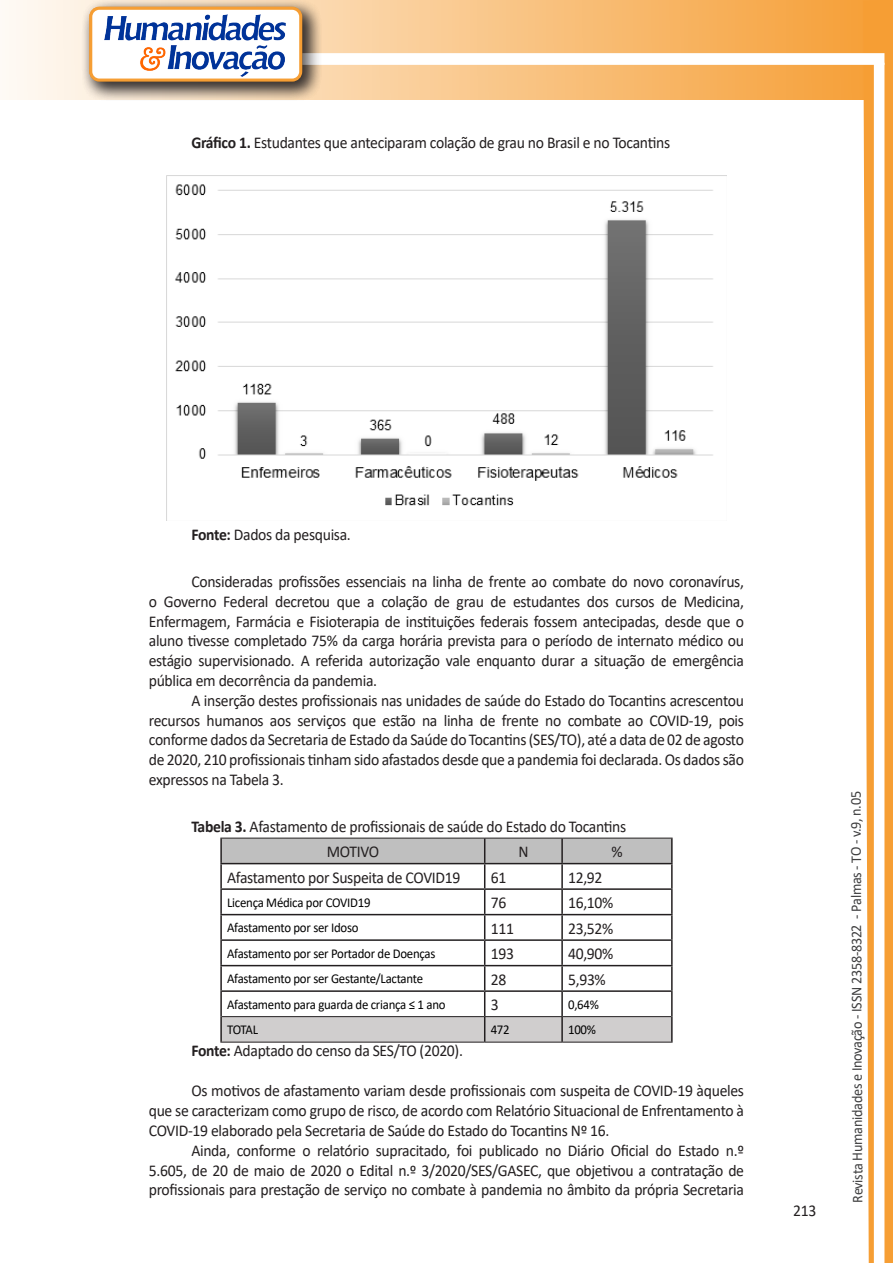
<style>
.page{position:relative;width:893px;height:1263px;background:#fff}
.page>*{position:absolute;margin:0;border:0;box-sizing:border-box;transform-origin:0 0}
.texto{font:16.5px/19.8px "Calibri";letter-spacing:-.02em;color:#231f20;text-align:justify;scale:.95 1}
.t1{font:15px "Calibri";letter-spacing:-.025em;color:#3e3e3f;scale:.95 1}
.texto-2{font:13.5px "Calibri";letter-spacing:-.02em;color:#000;scale:.95 1}
.s1{font-weight:700}
</style>
<div class="page">
<svg style="left:5px;top:0;width:858px;height:100px;background:#f9c484"></svg>
<div style="left:302px;top:53px;width:582px;height:12px;background:#fff;border:2px solid #fff"></div>
<svg style="left:863px;top:0;width:30px;height:1263px"></svg>
<div style="left:81px;top:0;width:241px;height:102px;background:#231f20;opacity:.75"></div>
<div style="left:91px;top:8px;width:210px;height:72px;background:#fff;border-radius:9px"></div>
<img style="left:104px;top:14px;width:181px;height:62px">
<div style="left:89px;top:7px;width:213px;height:75px;border:3px solid #f69e34;border-radius:9px"></div>
<img style="left:166px;top:175px;width:561px;height:345px">
<hr style="left:220px;top:838px;width:2px;height:25px;background:#231f20">
<hr style="left:671px;top:838px;width:2px;height:25px;background:#231f20">
<hr style="left:220px;top:863px;width:265px;height:1px;background:#231f20">
<hr style="left:220px;top:864px;width:2px;height:24px;background:#231f20">
<hr style="left:562px;top:863px;width:111px;height:1px;background:#231f20">
<hr style="left:671px;top:864px;width:2px;height:24px;background:#231f20">
<hr style="left:220px;top:888px;width:265px;height:2px;background:#231f20">
<hr style="left:220px;top:890px;width:2px;height:24px;background:#231f20">
<hr style="left:562px;top:888px;width:111px;height:2px;background:#231f20">
<hr style="left:671px;top:890px;width:2px;height:24px;background:#231f20">
<hr style="left:220px;top:914px;width:265px;height:1px;background:#231f20">
<hr style="left:220px;top:915px;width:2px;height:24px;background:#231f20">
<hr style="left:562px;top:914px;width:111px;height:1px;background:#231f20">
<hr style="left:671px;top:915px;width:2px;height:24px;background:#231f20">
<hr style="left:220px;top:939px;width:265px;height:2px;background:#231f20">
<hr style="left:220px;top:941px;width:2px;height:24px;background:#231f20">
<hr style="left:562px;top:939px;width:111px;height:2px;background:#231f20">
<hr style="left:671px;top:941px;width:2px;height:24px;background:#231f20">
<hr style="left:220px;top:965px;width:265px;height:1px;background:#231f20">
<hr style="left:220px;top:966px;width:2px;height:24px;background:#231f20">
<hr style="left:562px;top:965px;width:111px;height:1px;background:#231f20">
<hr style="left:671px;top:966px;width:2px;height:24px;background:#231f20">
<hr style="left:220px;top:990px;width:265px;height:2px;background:#231f20">
<hr style="left:220px;top:992px;width:2px;height:25px;background:#231f20">
<hr style="left:562px;top:990px;width:111px;height:2px;background:#231f20">
<hr style="left:671px;top:992px;width:2px;height:25px;background:#231f20">
<hr style="left:220px;top:1017px;width:2px;height:25px;background:#231f20">
<svg style="left:221px;top:839px;width:451px;height:203px"></svg>
<hr style="left:561px;top:1017px;width:2px;height:25px;background:#231f20">
<hr style="left:671px;top:1017px;width:2px;height:25px;background:#231f20">
<hr style="left:220px;top:838px;width:265px;height:1px;background:#231f20">
<hr style="left:485px;top:838px;width:77px;height:1px;background:#231f20">
<hr style="left:562px;top:838px;width:111px;height:1px;background:#231f20">
<hr style="left:222px;top:1016px;width:263px;height:1px;background:#231f20">
<hr style="left:485px;top:1016px;width:77px;height:1px;background:#231f20">
<hr style="left:562px;top:1016px;width:109px;height:1px;background:#231f20">
<hr style="left:220px;top:1042px;width:265px;height:1px;background:#231f20">
<hr style="left:485px;top:1042px;width:77px;height:1px;background:#231f20">
<hr style="left:562px;top:1042px;width:111px;height:1px;background:#231f20">
<p class="texto" style="left:191px;top:133px;width:505px"><span class="s1">Gráfico 1.</span> Estudantes que anteciparam colação de grau no Brasil e no Tocantins</p>
<p class="texto" style="left:191px;top:524px;width:169px"><span class="s1">Fonte:</span> Dados da pesquisa.</p>
<p class="texto" style="left:149px;top:571px;width:628px;text-indent:43px">Consideradas profissões essenciais na linha de frente ao combate do novo coronavírus, o Governo Federal decretou que a colação de grau de estudantes dos cursos de Medicina, Enfermagem, Farmácia e Fisioterapia de instituições federais fossem antecipadas, desde que o aluno tivesse completado 75% da carga horária prevista para o período de internato médico ou estágio supervisionado. A referida autorização vale enquanto durar a situação de emergência pública em decorrência da pandemia.</p>
<p class="texto" style="left:149px;top:690px;width:628px;text-indent:43px">A inserção destes profissionais nas unidades de saúde do Estado do Tocantins acrescentou recursos humanos aos serviços que estão na linha de frente no combate ao COVID-19, pois conforme dados da Secretaria de Estado da Saúde do Tocantins (SES/TO), até a data de 02 de agosto de 2020, 210 profissionais tinham sido afastados desde que a pandemia foi declarada. Os dados são expressos na Tabela 3.</p>
<p class="texto" style="left:191px;top:816px;width:459px"><span class="s1">Tabela 3.</span> Afastamento de profissionais de saúde do Estado do Tocantins</p>
<p class="texto" style="left:327px;top:841px;width:57px">MOTIVO</p>
<p class="texto" style="left:518px;top:841px;width:12px">N</p>
<p class="texto" style="left:611px;top:841px;width:13px">%</p>
<p class="texto" style="left:227px;top:867px;width:247px">Afastamento por Suspeita de COVID19</p>
<p class="texto" style="left:491px;top:867px;width:18px">61</p>
<p class="texto" style="left:568px;top:867px;width:38px">12,92</p>
<p class="texto-2" style="left:227px;top:893px;width:153px">Licença Médica por COVID19</p>
<p class="texto" style="left:491px;top:892px;width:18px">76</p>
<p class="texto" style="left:568px;top:892px;width:49px">16,10%</p>
<p class="texto-2" style="left:227px;top:918px;width:140px">Afastamento por ser Idoso</p>
<p class="texto" style="left:491px;top:918px;width:26px">111</p>
<p class="texto" style="left:568px;top:918px;width:49px">23,52%</p>
<p class="texto-2" style="left:227px;top:944px;width:221px">Afastamento por ser Portador de Doenças</p>
<p class="texto" style="left:491px;top:943px;width:26px">193</p>
<p class="texto" style="left:568px;top:943px;width:49px">40,90%</p>
<p class="texto-2" style="left:227px;top:969px;width:208px">Afastamento por ser Gestante/Lactante</p>
<p class="texto" style="left:491px;top:969px;width:18px">28</p>
<p class="texto" style="left:568px;top:969px;width:41px">5,93%</p>
<p class="texto-2" style="left:227px;top:995px;width:231px">Afastamento para guarda de criança ≤ 1 ano</p>
<p class="texto" style="left:491px;top:994px;width:10px">3</p>
<p class="texto-2" style="left:568px;top:995px;width:34px">0,64%</p>
<p class="texto-2" style="left:227px;top:1020px;width:34px">TOTAL</p>
<p class="texto-2" style="left:491px;top:1020px;width:21px">472</p>
<p class="texto-2" style="left:568px;top:1020px;width:31px">100%</p>
<p class="texto" style="left:191px;top:1040px;width:287px"><span class="s1">Fonte:</span> Adaptado do censo da SES/TO (2020).</p>
<p class="texto" style="left:149px;top:1080px;width:628px;text-indent:43px">Os motivos de afastamento variam desde profissionais com suspeita de COVID-19 àqueles que se caracterizam como grupo de risco, de acordo com Relatório Situacional de Enfrentamento à COVID-19 elaborado pela Secretaria de Saúde do Estado do Tocantins Nº 16.</p>
<p class="texto" style="left:149px;top:1140px;width:628px;text-indent:43px">Ainda, conforme o relatório supracitado, foi publicado no Diário Oficial do Estado n.º 5.605, de 20 de maio de 2020 o Edital n.º 3/2020/SES/GASEC, que objetivou a contratação de profissionais para prestação de serviço no combate à pandemia no âmbito da própria Secretaria</p>
<p class="texto" style="left:793px;top:1200px;width:26px">213</p>
<p class="t1" style="left:846px;top:1203px;width:435px;rotate:-90deg">Revista Humanidades e Inovação - ISSN 2358-8322 - Palmas - TO - v.9, n.05</p>
</div>
